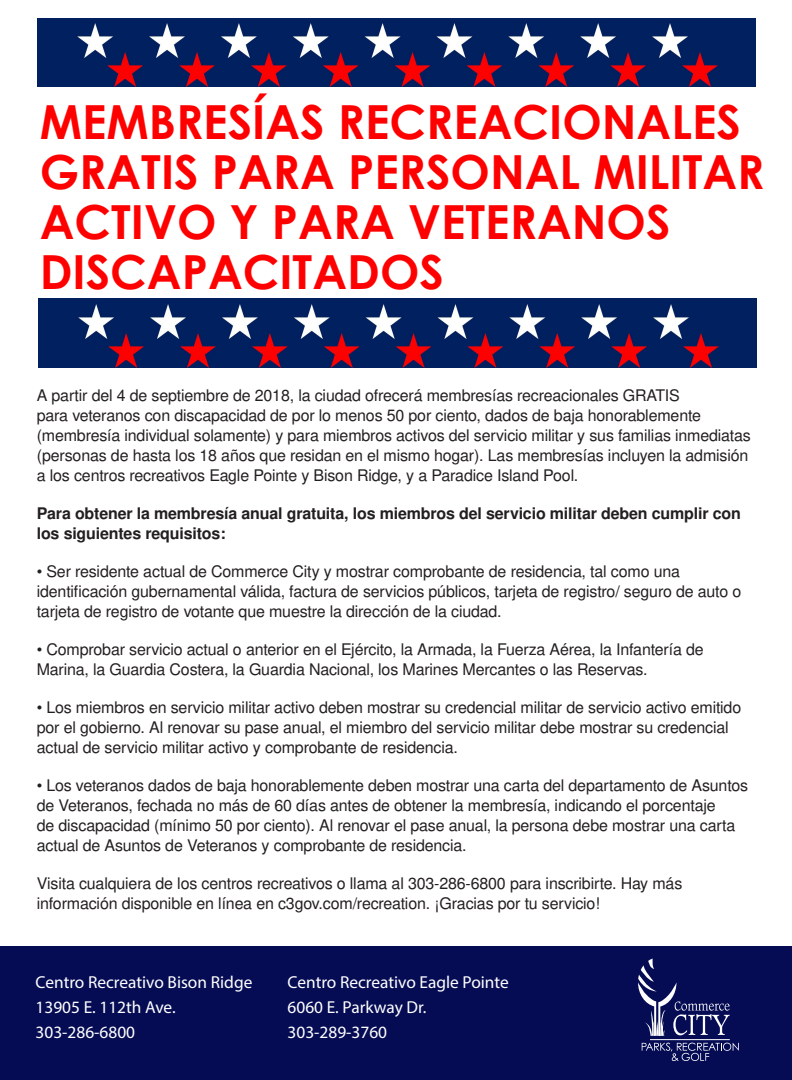
<style>
.page{position:relative;width:792px;height:1080px;background:#fff}
.page>*{position:absolute;margin:0;border:0;box-sizing:border-box;transform-origin:0 0}
.NEW_BODY_COPY{font:700 47px/50px "Century Gothic";color:#f00}
.t1{font:17.3px "Myriad Pro";color:#fff}
.NEW_BODY_COPY-2{font:16px/20px "Nimbus San L";letter-spacing:-.01em;color:#231f20}
.NEW_BODY_COPY-3{font:700 16px/20px "Nimbus San L";letter-spacing:-.01em;color:#231f20}
</style>
<div class="page">
<div style="left:0;top:946px;width:792px;height:134px;background:#050c54"></div>
<hr style="left:650px;top:1039px;width:80px;height:1px;background:#fff">
<svg style="left:638px;top:959px;width:92px;height:77px"></svg>
<svg style="left:642px;top:1043px;width:97px;height:18px"></svg>
<img style="left:38px;top:18px;width:718px;height:68px">
<img style="left:39px;top:299px;width:718px;height:68px">
<p class="NEW_BODY_COPY" style="left:40px;top:95px;width:726px">MEMBRESÍAS RECREACIONALES<br>GRATIS PARA PERSONAL MILITAR<br>ACTIVO Y PARA VETERANOS<br>DISCAPACITADOS</p>
<p class="NEW_BODY_COPY-2" style="left:37px;top:384px;width:716px">A partir del 4 de septiembre de 2018, la ciudad ofrecerá membresías recreacionales GRATIS<br>para veteranos con discapacidad de por lo menos 50 por ciento, dados de baja honorablemente (membresía individual solamente) y para miembros activos del servicio militar y sus familias inmediatas (personas de hasta los 18 años que residan en el mismo hogar). Las membresías incluyen la admisión a los centros recreativos Eagle Pointe y Bison Ridge, y a Paradice Island Pool.</p>
<p class="NEW_BODY_COPY-3" style="left:37px;top:503px;width:706px">Para obtener la membresía anual gratuita, los miembros del servicio militar deben cumplir con los siguientes requisitos:</p>
<p class="NEW_BODY_COPY-2" style="left:37px;top:560px;width:706px">• Ser residente actual de Commerce City y mostrar comprobante de residencia, tal como una identificación gubernamental válida, factura de servicios públicos, tarjeta de registro/ seguro de auto o tarjeta de registro de votante que muestre la dirección de la ciudad.</p>
<p class="NEW_BODY_COPY-2" style="left:37px;top:638px;width:668px">• Comprobar servicio actual o anterior en el Ejército, la Armada, la Fuerza Aérea, la Infantería de<br>Marina, la Guardia Costera, la Guardia Nacional, los Marines Mercantes o las Reservas.</p>
<p class="NEW_BODY_COPY-2" style="left:37px;top:696px;width:706px">• Los miembros en servicio militar activo deben mostrar su credencial militar de servicio activo emitido por el gobierno. Al renovar su pase anual, el miembro del servicio militar debe mostrar su credencial actual de servicio militar activo y comprobante de residencia.</p>
<p class="NEW_BODY_COPY-2" style="left:37px;top:774px;width:713px">• Los veteranos dados de baja honorablemente deben mostrar una carta del departamento de Asuntos de Veteranos, fechada no más de 60 días antes de obtener la membresía, indicando el porcentaje<br>de discapacidad (mínimo 50 por ciento). Al renovar el pase anual, la persona debe mostrar una carta actual de Asuntos de Veteranos y comprobante de residencia.</p>
<p class="NEW_BODY_COPY-2" style="left:37px;top:872px;width:647px">Visita cualquiera de los centros recreativos o llama al 303-286-6800 para inscribirte. Hay más información disponible en línea en c3gov.com/recreation. ¡Gracias por tu servicio!</p>
<p class="t1" style="left:36px;top:972px;width:218px">Centro Recreativo Bison Ridge</p>
<p class="t1" style="left:288px;top:972px;width:223px">Centro Recreativo Eagle Pointe</p>
<p class="t1" style="left:36px;top:997px;width:142px">13905 E. 112th Ave.</p>
<p class="t1" style="left:288px;top:997px;width:140px">6060 E. Parkway Dr.</p>
<p class="t1" style="left:36px;top:1022px;width:101px">303-286-6800</p>
<p class="t1" style="left:288px;top:1022px;width:101px">303-289-3760</p>
</div>
